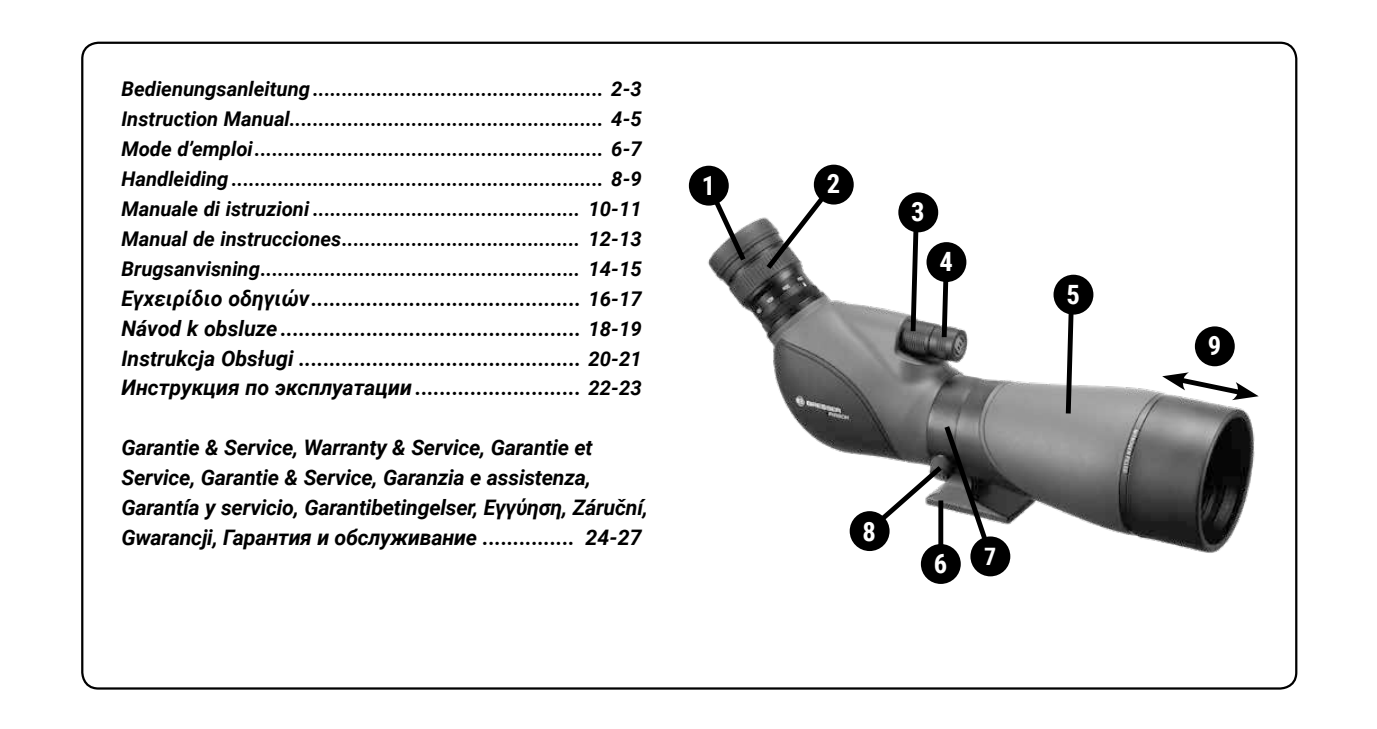
<style>
.page{position:relative;width:1377px;height:729px;background:#fff}
.page>*{position:absolute;margin:0;border:0;box-sizing:border-box;transform-origin:0 0}
.t1{font:700 26.55px "Roboto Condensed";color:#fff}
.t2{font:700 24.07px "Roboto Condensed";color:#fff}
.t3{font:italic 700 21.38px/29.9px "Roboto";letter-spacing:-.01em;color:#000;text-align:justify}
.t4{font:italic 700 20.25px/29.9px "Roboto";color:#000;text-align:justify}
.s1{font-size:20.25px}
</style>
<div class="page">
<img style="left:688px;top:173px;width:567px;height:411px">
<svg style="left:762px;top:184px;width:73px;height:90px"></svg>
<div style="left:814px;top:165px;width:40px;height:40px;background:#000;border-radius:50%"></div>
<svg style="left:908px;top:230px;width:13px;height:106px"></svg>
<div style="left:898px;top:192px;width:40px;height:40px;background:#000;border-radius:50%"></div>
<svg style="left:1063px;top:312px;width:13px;height:107px"></svg>
<div style="left:1054px;top:275px;width:39px;height:40px;background:#000;border-radius:50%"></div>
<div style="left:921px;top:544px;width:40px;height:40px;background:#000;border-radius:50%"></div>
<div style="left:970px;top:536px;width:40px;height:40px;background:#000;border-radius:50%"></div>
<svg style="left:868px;top:421px;width:125px;height:130px"></svg>
<div style="left:850px;top:511px;width:40px;height:40px;background:#000;border-radius:50%"></div>
<svg style="left:1162px;top:372px;width:97px;height:28px"></svg>
<div style="left:1195px;top:326px;width:40px;height:40px;background:#000;border-radius:50%"></div>
<svg style="left:708px;top:190px;width:42px;height:76px"></svg>
<div style="left:689px;top:166px;width:40px;height:40px;background:#000;border-radius:50%"></div>
<svg style="left:939px;top:281px;width:12px;height:61px"></svg>
<div style="left:927px;top:242px;width:39px;height:40px;background:#000;border-radius:50%"></div>
<p class="t4" style="left:122px;top:73px;width:522px">Bedienungsanleitung .................................................. 2-3<br>Instruction Manual...................................................... 4-5<br>Mode d’emploi............................................................ 6-7<br>Handleiding ................................................................ 8-9<br>Manuale di istruzioni .............................................. 10-11<br>Manual de instrucciones......................................... 12-13<br>Brugsanvisning....................................................... 14-15</p>
<p class="t3" style="left:122px;top:282px;width:522px">Eγχειρίδιο οδηγιών............................................ <span class="s1">16-17<br></span>Návod k obsluze ................................................. <span class="s1">18-19<br></span>Instrukcja Obsługi .............................................. <span class="s1">20-21<br></span>Инструкция по эксплуатации ........................... <span class="s1">22-23</span></p>
<p class="t3" style="left:122px;top:432px;width:528px;text-align:left">Garantie &amp; Service, Warranty &amp; Service, Garantie et Service, Garantie &amp; Service, Garanzia e assistenza, Garantía y servicio, Garantibetingelser, Εγγύηση, Záruční, Gwarancji, Гарантия и обслуживание ............... 24-27</p>
<h1 class="t1" style="left:702px;top:167px;width:15px">1</h1>
<h1 class="t1" style="left:827px;top:165px;width:15px">2</h1>
<h1 class="t1" style="left:911px;top:193px;width:15px">3</h1>
<h1 class="t1" style="left:939px;top:243px;width:15px">4</h1>
<h1 class="t1" style="left:1066px;top:276px;width:15px">5</h1>
<h1 class="t1" style="left:863px;top:513px;width:15px">8</h1>
<h1 class="t1" style="left:934px;top:545px;width:15px">6</h1>
<p class="t2" style="left:984px;top:540px;width:14px">7</p>
<h1 class="t1" style="left:1208px;top:327px;width:15px">9</h1>
</div>
